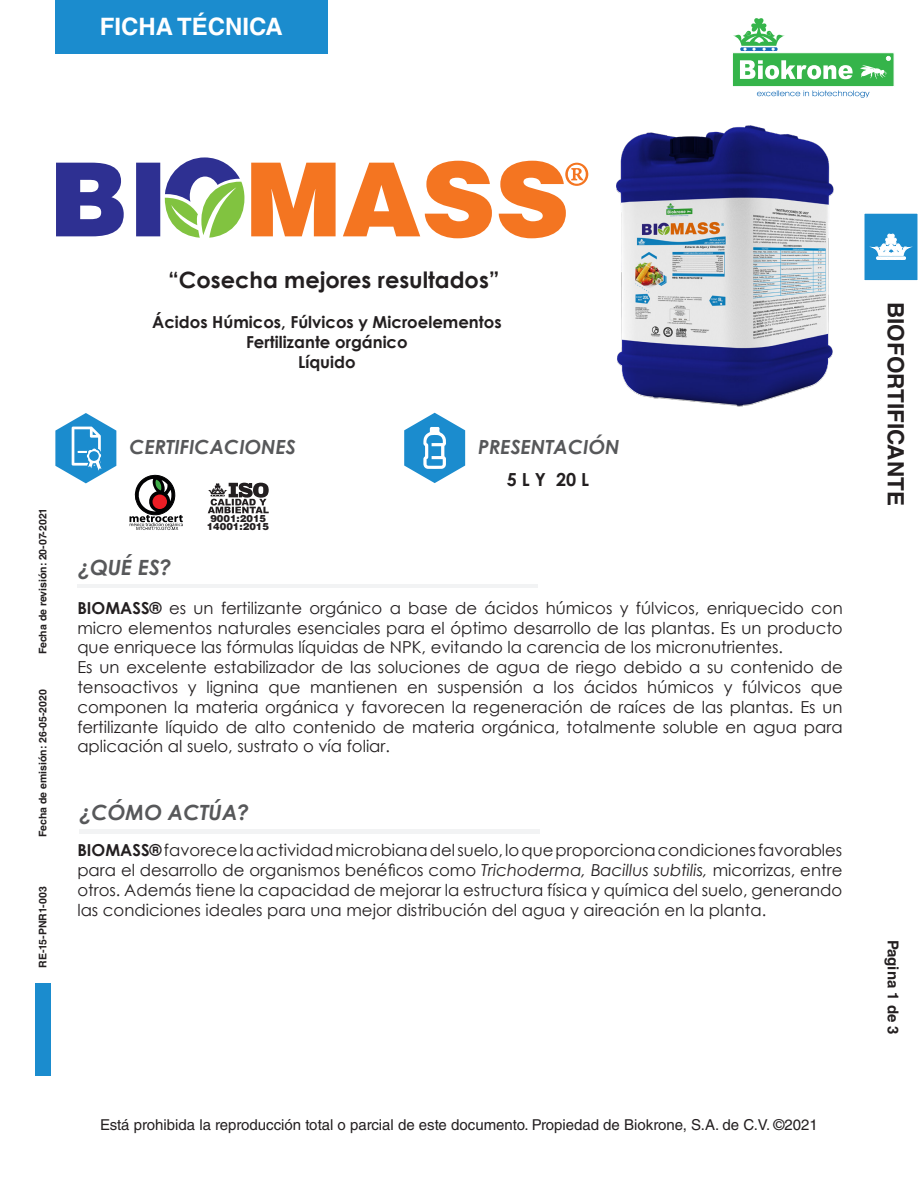
<style>
.page{position:relative;width:918px;height:1188px;background:#fff}
.page>*{position:absolute;margin:0;border:0;box-sizing:border-box;transform-origin:0 0}
.t1{font:700 24px "Helvetica LT Std";color:#fff}
.t2{font:700 22.5px "Century Gothic";color:#231f20}
.t3{font:700 22.5px "Helvetica LT Std";color:#231f20}
.t4{font:italic 700 21px "Century Gothic";color:#57585a}
.t5{font:italic 700 19.5px "Century Gothic";color:#57585a}
.t6{font:700 18px "Century Gothic";color:#231f20}
.t7{font:16.5px/19.8px "Century Gothic";color:#231f20;text-align:justify}
.t8{font:700 16.5px "Century Gothic";color:#231f20}
.t9{font:15px "Helvetica LT Std";color:#231f20}
.t10{font:700 15px "Helvetica LT Std";color:#231f20}
.t11{font:700 10.5px "Helvetica LT Std";color:#231f20}
.t12{font:900 9.9px/8.2px "Helvetica LT Std";color:#231f20;text-align:center}
.s1{font-weight:700}
.s2{font-style:italic}
</style>
<div class="page">
<div style="left:864px;top:213px;width:54px;height:68px;background:#1b8cce"></div>
<div style="left:876px;top:257px;width:30px;height:3px;border:1px solid #fff"></div>
<svg style="left:869px;top:234px;width:44px;height:25px"></svg>
<div style="left:55px;top:0;width:272px;height:54px;background:#1b8cce"></div>
<svg style="left:757px;top:90px;width:113px;height:8px"></svg>
<div style="left:732px;top:53px;width:162px;height:34px;background:#35b44a;border:1px solid #fff"></div>
<svg style="left:740px;top:60px;width:113px;height:19px"></svg>
<svg style="left:860px;top:56px;width:31px;height:23px"></svg>
<svg style="left:740px;top:47px;width:38px;height:4px"></svg>
<svg style="left:733px;top:18px;width:52px;height:32px"></svg>
<div style="left:35px;top:983px;width:16px;height:93px;background:#1b8cce"></div>
<hr style="left:78px;top:584px;width:460px;height:4px;background:#f2f3f4">
<hr style="left:79px;top:829px;width:460px;height:4px;background:#f2f3f4">
<svg style="left:404px;top:413px;width:61px;height:70px"></svg>
<svg style="left:55px;top:413px;width:61px;height:70px"></svg>
<svg style="left:130px;top:475px;width:53px;height:55px"></svg>
<svg style="left:208px;top:482px;width:61px;height:31px"></svg>
<svg style="left:56px;top:157px;width:188px;height:81px"></svg>
<svg style="left:251px;top:161px;width:337px;height:77px"></svg>
<img style="left:616px;top:125px;width:218px;height:282px">
<h1 class="t1" style="left:100px;top:12px;width:185px">FICHA TÉCNICA</h1>
<p class="t11" style="left:36px;top:654px;width:148px;rotate:-90deg">Fecha de revisión: 20-07-2021</p>
<p class="t11" style="left:36px;top:837px;width:149px;rotate:-90deg">Fecha de emisión: 26-05-2020</p>
<p class="t11" style="left:36px;top:968px;width:83px;rotate:-90deg">RE-15-PNR1-003</p>
<p class="t2" style="left:168px;top:262px;width:333px">“Cosecha mejores resultados”</p>
<p class="t8" style="left:152px;top:310px;width:351px">Ácidos Húmicos, Fúlvicos y Microelementos</p>
<p class="t8" style="left:246px;top:330px;width:163px">Fertilizante orgánico</p>
<p class="t8" style="left:298px;top:350px;width:59px">Líquido</p>
<p class="t5" style="left:130px;top:433px;width:168px">CERTIFICACIONES</p>
<p class="t5" style="left:478px;top:432px;width:143px">PRESENTACIÓN</p>
<p class="t4" style="left:78px;top:552px;width:95px">¿QUÉ ES?</p>
<p class="t12" style="left:207px;top:514px;width:64px">9001:2015<br>14001:2015</p>
<p class="t6" style="left:507px;top:466px;width:84px">5 L Y 20 L</p>
<p class="t7" style="left:77px;top:598px;width:767px"><span class="s1">BIOMASS®</span> es un fertilizante orgánico a base de ácidos húmicos y fúlvicos, enriquecido con micro elementos naturales esenciales para el óptimo desarrollo de las plantas. Es un producto que enriquece las fórmulas líquidas de NPK, evitando la carencia de los micronutrientes.</p>
<p class="t7" style="left:77px;top:657px;width:767px">Es un excelente estabilizador de las soluciones de agua de riego debido a su contenido de tensoactivos y lignina que mantienen en suspensión a los ácidos húmicos y fúlvicos que componen la materia orgánica y favorecen la regeneración de raíces de las plantas. Es un fertilizante líquido de alto contenido de materia orgánica, totalmente soluble en agua para aplicación al suelo, sustrato o vía foliar.</p>
<p class="t4" style="left:80px;top:797px;width:171px">¿CÓMO ACTÚA?</p>
<p class="t7" style="left:77px;top:840px;width:767px"><span class="s1">BIOMASS®</span> favorece la actividad microbiana del suelo, lo que proporciona condiciones favorables para el desarrollo de organismos benéficos como <span class="s2">Trichoderma, Bacillus subtilis,</span> micorrizas, entre otros. Además tiene la capacidad de mejorar la estructura física y química del suelo, generando las condiciones ideales para una mejor distribución del agua y aireación en la planta.</p>
<p class="t9" style="left:100px;top:1116px;width:719px">Está prohibida la reproducción total o parcial de este documento. Propiedad de Biokrone, S.A. de C.V. ©2021</p>
<h2 class="t3" style="left:909px;top:302px;width:205px;rotate:90deg">BIOFORTIFICANTE</h2>
<p class="t10" style="left:902px;top:940px;width:97px;rotate:90deg">Pagina 1 de 3</p>
</div>
